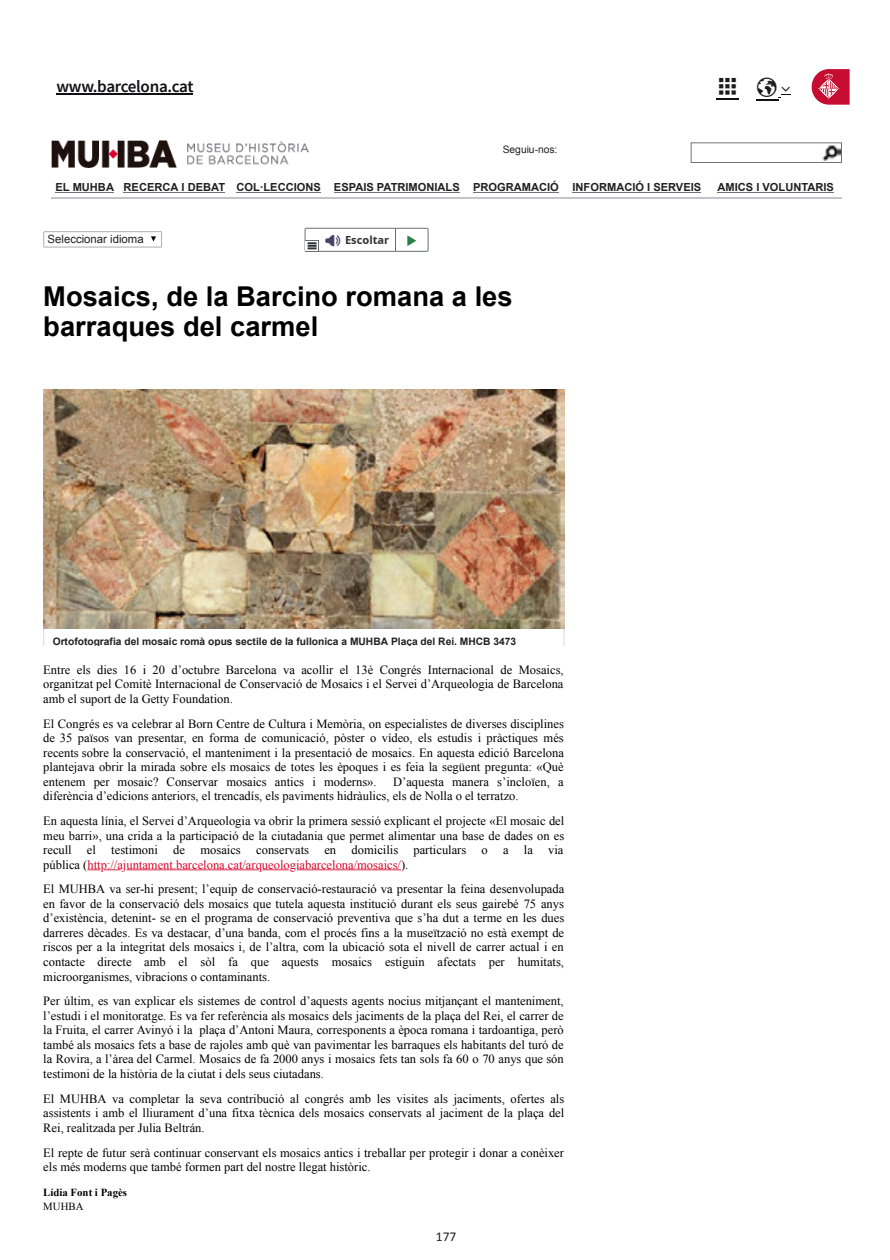
<style>
.page{position:relative;width:890px;height:1260px;background:#fff}
.page>*{position:absolute;margin:0;border:0;box-sizing:border-box;transform-origin:0 0}
.t1{font:700 27.3px/29.8px "Arial";color:#000}
.t2{font:600 17.1px "Source Sans Pro";letter-spacing:-.02em;color:#111013}
.t3{font:13.5px "Calibri";color:#231f20}
.t4{font:12.45px/14.5px "Times New Roman";color:#000;text-align:justify}
.t5{font:11.4px "Arial";color:#231f20}
.t6{font:700 11.1px "Arial";color:#202021}
.t7{font:700 11.1px "Open Sans";color:#333}
.t8{font:700 10.8px/14.5px "Times New Roman";color:#000}
.t9{font:700 10.2px "Arial";color:#202021}
.t10{font:10.2px "Arial";color:#231f20}
.s1{color:#dc052a}
.s2{font-weight:400}
</style>
<div class="page">
<hr style="left:43px;top:106px;width:807px;height:1px;background:#eee">
<svg style="left:811px;top:69px;width:38px;height:36px"></svg>
<img style="left:52px;top:141px;width:257px;height:26px">
<hr style="left:56px;top:93px;width:137px;height:2px;background:#111013">
<hr style="left:716px;top:98px;width:22px;height:2px;background:#111013">
<hr style="left:756px;top:99px;width:22px;height:2px;background:#111013">
<div style="left:691px;top:142px;width:151px;height:21px;border:1px solid #727176"></div>
<img style="left:822px;top:145px;width:18px;height:15px">
<hr style="left:52px;top:197px;width:790px;height:2px;background:#c3c4cb">
<hr style="left:55px;top:192px;width:59px;height:1px;background:#727176">
<hr style="left:124px;top:192px;width:101px;height:1px;background:#727176">
<hr style="left:236px;top:192px;width:85px;height:1px;background:#727176">
<hr style="left:334px;top:192px;width:126px;height:1px;background:#727176">
<hr style="left:473px;top:192px;width:86px;height:1px;background:#727176">
<hr style="left:572px;top:192px;width:129px;height:1px;background:#727176">
<hr style="left:717px;top:192px;width:117px;height:1px;background:#727176">
<hr style="left:126px;top:869px;width:120px;height:1px;background:#dc052a">
<svg style="left:87px;top:869px;width:34px;height:1px"></svg>
<hr style="left:297px;top:869px;width:104px;height:1px;background:#dc052a">
<svg style="left:246px;top:869px;width:43px;height:1px"></svg>
<svg style="left:43px;top:231px;width:119px;height:16px"></svg>
<svg style="left:43px;top:628px;width:521px;height:17px"></svg>
<img style="left:43px;top:389px;width:521px;height:239px">
<svg style="left:778px;top:94px;width:12px;height:4px"></svg>
<svg style="left:304px;top:227px;width:125px;height:25px"></svg>
<p class="t2" style="left:56px;top:75px;width:139px">www.barcelona.cat</p>
<p class="t10" style="left:503px;top:142px;width:56px">Seguiu-nos:</p>
<p class="t6" style="left:55px;top:180px;width:647px">EL MUHBA RECERCA I DEBAT COL·LECCIONS ESPAIS PATRIMONIALS PROGRAMACIÓ INFORMACIÓ I SERVEIS</p>
<p class="t6" style="left:717px;top:180px;width:118px">AMICS I VOLUNTARIS</p>
<p class="t5" style="left:48px;top:232px;width:98px">Seleccionar idioma</p>
<p class="t7" style="left:345px;top:234px;width:46px">Escoltar</p>
<p class="t1" style="left:43px;top:283px;width:471px">Mosaics, de la Barcino romana a les barraques del carmel</p>
<p class="t9" style="left:53px;top:634px;width:465px">Ortofotografia del mosaic romà opus sectile de la fullonica a MUHBA Plaça del Rei. MHCB 3473</p>
<p class="t4" style="left:43px;top:662px;width:522px">Entre els dies 16 i 20 d’octubre Barcelona va acollir el 13è Congrés Internacional de Mosaics, organitzat pel Comitè Internacional de Conservació de Mosaics i el Servei d’Arqueologia de Barcelona amb el suport de la Getty Foundation.</p>
<p class="t4" style="left:43px;top:716px;width:522px">El Congrés es va celebrar al Born Centre de Cultura i Memòria, on especialistes de diverses disciplines de 35 països van presentar, en forma de comunicació, pòster o vídeo, els estudis i pràctiques més recents sobre la conservació, el manteniment i la presentació de mosaics. En aquesta edició Barcelona plantejava obrir la mirada sobre els mosaics de totes les èpoques i es feia la següent pregunta: «Què entenem per mosaic? Conservar mosaics antics i moderns».</p>
<p class="t4" style="left:43px;top:774px;width:522px;text-indent:350px">D’aquesta manera s’incloïen, a diferència d’edicions anteriors, el trencadís, els paviments hidràulics, els de Nolla o el terratzo.</p>
<p class="t4" style="left:43px;top:813px;width:522px">En aquesta línia, el Servei d’Arqueologia va obrir la primera sessió explicant el projecte «El mosaic del meu barri», una crida a la participació de la ciutadania que permet alimentar una base de dades on es recull el testimoni de mosaics conservats en domicilis particulars o a la via pública (<span class="s1">http://ajuntament.barcelona.cat/arqueologiabarcelona/mosaics/</span>).</p>
<p class="t4" style="left:43px;top:881px;width:522px">El MUHBA va ser-hi present; l’equip de conservació-restauració va presentar la feina desenvolupada en favor de la conservació dels mosaics que tutela aquesta institució durant els seus gairebé 75 anys d’existència, detenint- se en el programa de conservació preventiva que s’ha dut a terme en les dues darreres dècades. Es va destacar, d’una banda, com el procés fins a la museïtzació no està exempt de riscos per a la integritat dels mosaics i, de l’altra, com la ubicació sota el nivell de carrer actual i en contacte directe amb el sòl fa que aquests mosaics estiguin afectats per humitats, microorganismes, vibracions o contaminants.</p>
<p class="t4" style="left:43px;top:993px;width:522px">Per últim, es van explicar els sistemes de control d’aquests agents nocius mitjançant el manteniment, l’estudi i el monitoratge. Es va fer referència als mosaics dels jaciments de la plaça del Rei, el carrer de la Fruita, el carrer Avinyó i la plaça d’Antoni Maura, corresponents a època romana i tardoantiga, però també als mosaics fets a base de rajoles amb què van pavimentar les barraques els habitants del turó de la Rovira, a l’àrea del Carmel. Mosaics de fa 2000 anys i mosaics fets tan sols fa 60 o 70 anys que són testimoni de la història de la ciutat i dels seus ciutadans.</p>
<p class="t4" style="left:43px;top:1091px;width:522px">El MUHBA va completar la seva contribució al congrés amb les visites als jaciments, ofertes als assistents i amb el lliurament d’una fitxa tècnica dels mosaics conservats al jaciment de la plaça del Rei, realitzada per Julia Beltrán.</p>
<p class="t4" style="left:43px;top:1144px;width:522px">El repte de futur serà continuar conservant els mosaics antics i treballar per protegir i donar a conèixer els més moderns que també formen part del nostre llegat històric.</p>
<p class="t8" style="left:43px;top:1184px;width:85px">Lídia Font i Pagès<br><span class="s2">MUHBA</span></p>
<p class="t3" style="left:436px;top:1227px;width:22px">177</p>
</div>
